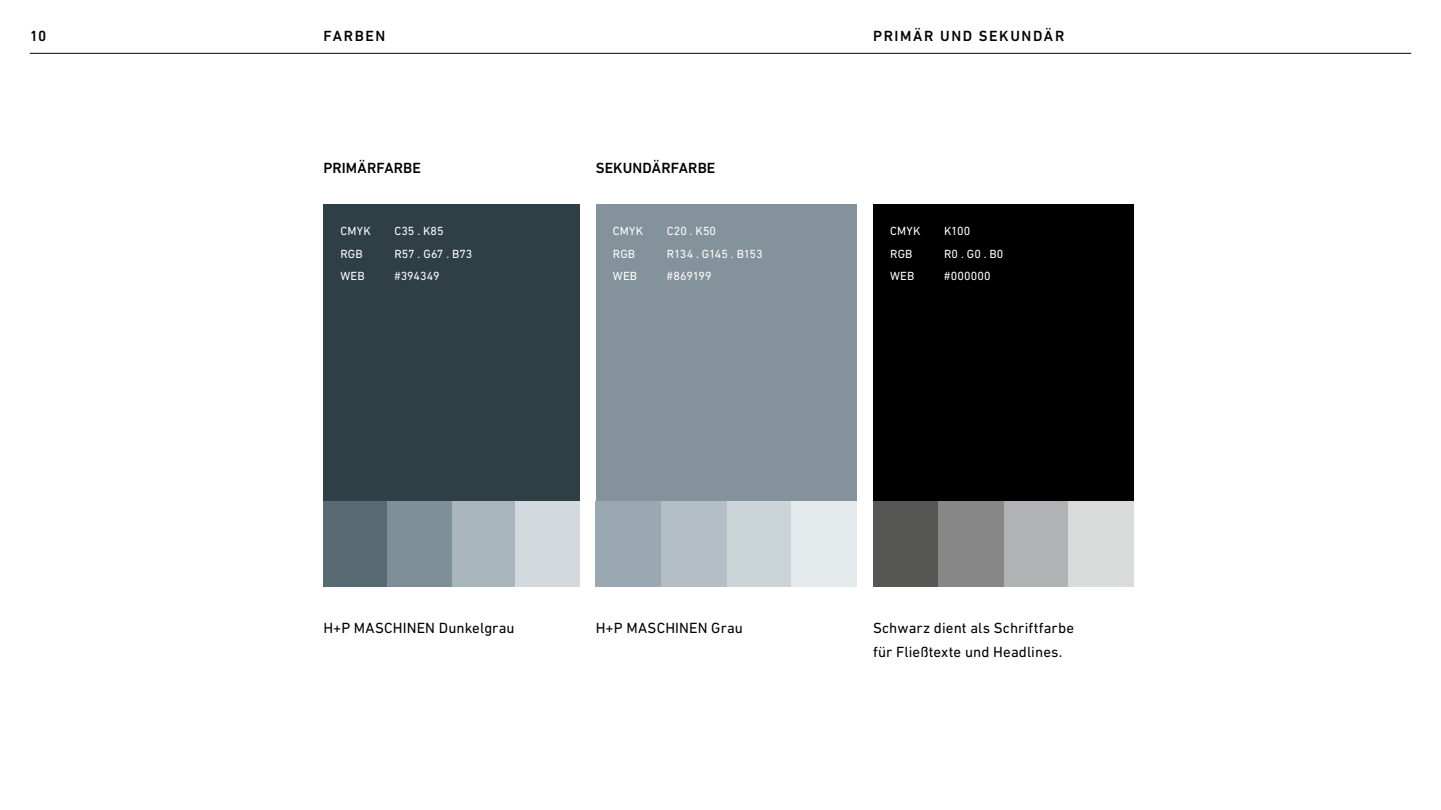
<style>
.page{position:relative;width:1441px;height:810px;background:#fff}
.page>*{position:absolute;margin:0;border:0;box-sizing:border-box;transform-origin:0 0}
.t1{font:15px/24px "DIN Next LT Pro";letter-spacing:.005em;color:#000}
.t2{font:500 15px "DIN Next LT Pro";letter-spacing:.02em;color:#000}
.t3{font:500 15px "DIN Next LT Pro";letter-spacing:.105em;color:#000}
.t4{font:12px "DIN Next LT Pro";letter-spacing:.015em;color:#fff}
.t5{font:12px "DIN Next LT Pro";letter-spacing:-.01em;color:#fff}
</style>
<div class="page">
<hr style="left:30px;top:53px;width:1380px;height:1px;background:#000">
<div style="left:323px;top:204px;width:256px;height:298px;background:#2e3f46"></div>
<div style="left:595px;top:204px;width:261px;height:298px;background:#83929b"></div>
<div style="left:873px;top:204px;width:260px;height:298px;background:#000"></div>
<div style="left:323px;top:502px;width:64px;height:85px;background:#576971"></div>
<div style="left:595px;top:502px;width:66px;height:85px;background:#9aa9b1"></div>
<div style="left:873px;top:502px;width:65px;height:85px;background:#565655"></div>
<div style="left:451px;top:502px;width:64px;height:85px;background:#a8b5bd"></div>
<div style="left:726px;top:502px;width:65px;height:85px;background:#cbd4d9"></div>
<div style="left:1003px;top:502px;width:65px;height:85px;background:#b1b2b3"></div>
<div style="left:387px;top:502px;width:64px;height:85px;background:#7f8f98"></div>
<div style="left:661px;top:502px;width:65px;height:85px;background:#b3bec5"></div>
<div style="left:938px;top:502px;width:65px;height:85px;background:#868786"></div>
<div style="left:515px;top:502px;width:64px;height:85px;background:#d3dadf"></div>
<div style="left:791px;top:502px;width:65px;height:85px;background:#e4e9ec"></div>
<div style="left:1068px;top:502px;width:65px;height:85px;background:#d9dada"></div>
<p class="t2" style="left:30px;top:27px;width:18px">10</p>
<p class="t2" style="left:323px;top:27px;width:64px">FARBEN</p>
<p class="t3" style="left:873px;top:27px;width:193px">PRIMÄR UND SEKUNDÄR</p>
<p class="t2" style="left:323px;top:159px;width:99px">PRIMÄRFARBE</p>
<p class="t2" style="left:595px;top:159px;width:121px">SEKUNDÄRFARBE</p>
<p class="t4" style="left:340px;top:224px;width:32px">CMYK</p>
<p class="t4" style="left:394px;top:224px;width:51px">C35 . K85</p>
<p class="t4" style="left:340px;top:247px;width:24px">RGB</p>
<p class="t4" style="left:394px;top:247px;width:79px">R57 . G67 . B73</p>
<p class="t4" style="left:340px;top:269px;width:26px">WEB</p>
<p class="t4" style="left:394px;top:269px;width:47px">#394349</p>
<p class="t4" style="left:612px;top:224px;width:32px">CMYK</p>
<p class="t4" style="left:666px;top:224px;width:51px">C20 . K50</p>
<p class="t4" style="left:612px;top:247px;width:24px">RGB</p>
<p class="t5" style="left:666px;top:247px;width:97px">R134 . G145 . B153</p>
<p class="t4" style="left:612px;top:269px;width:26px">WEB</p>
<p class="t4" style="left:666px;top:269px;width:46px">#869199</p>
<p class="t4" style="left:890px;top:224px;width:32px">CMYK</p>
<p class="t4" style="left:944px;top:224px;width:28px">K100</p>
<p class="t4" style="left:890px;top:247px;width:24px">RGB</p>
<p class="t4" style="left:944px;top:247px;width:61px">R0 . G0 . B0</p>
<p class="t4" style="left:890px;top:269px;width:26px">WEB</p>
<p class="t4" style="left:944px;top:269px;width:48px">#000000</p>
<p class="t1" style="left:323px;top:616px;width:193px">H+P MASCHINEN Dunkelgrau</p>
<p class="t1" style="left:595px;top:616px;width:149px">H+P MASCHINEN Grau</p>
<p class="t1" style="left:873px;top:616px;width:202px">Schwarz dient als Schriftfarbe für Fließtexte und Headlines.</p>
</div>
